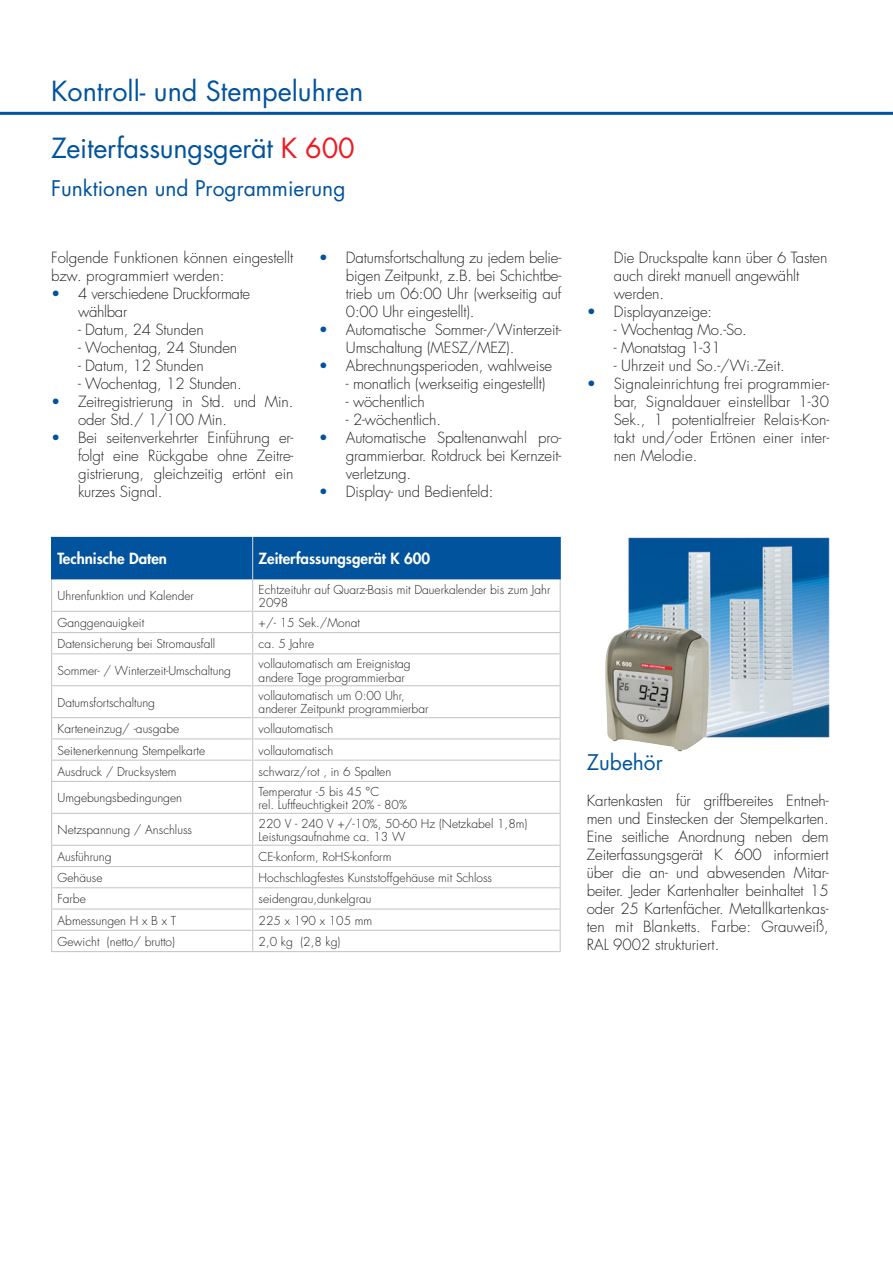
<style>
.page{position:relative;width:893px;height:1263px;background:#fff}
.page>*{position:absolute;margin:0;border:0;box-sizing:border-box;transform-origin:0 0}
.t1{font:27px "Futura Std";color:#00539c}
.t2{font:21px "Futura Std";color:#00539c}
.t3{font:300 15px/18px "Futura Std";letter-spacing:-.01em;color:#231f20}
.t4{font:800 15px "Futura Std";color:#fff}
.t5{font:300 12px/13.5px "Futura Std";color:#231f20}
.s1{color:#ed1c24}
.s2{color:#00539c}
</style>
<div class="page">
<div style="left:52px;top:537px;width:508px;height:42px;background:#00539c"></div>
<hr style="left:51px;top:579px;width:1px;height:32px;background:#c7c9cb">
<hr style="left:560px;top:579px;width:1px;height:32px;background:#c7c9cb">
<svg style="left:51px;top:612px;width:1px;height:41px"></svg>
<svg style="left:560px;top:612px;width:1px;height:41px"></svg>
<hr style="left:51px;top:654px;width:1px;height:31px;background:#c7c9cb">
<hr style="left:560px;top:654px;width:1px;height:31px;background:#c7c9cb">
<hr style="left:51px;top:686px;width:1px;height:31px;background:#c7c9cb">
<hr style="left:560px;top:686px;width:1px;height:31px;background:#c7c9cb">
<svg style="left:51px;top:718px;width:1px;height:63px"></svg>
<svg style="left:560px;top:718px;width:1px;height:63px"></svg>
<hr style="left:51px;top:782px;width:1px;height:31px;background:#c7c9cb">
<hr style="left:560px;top:782px;width:1px;height:31px;background:#c7c9cb">
<hr style="left:51px;top:814px;width:1px;height:31px;background:#c7c9cb">
<hr style="left:560px;top:814px;width:1px;height:31px;background:#c7c9cb">
<svg style="left:51px;top:846px;width:1px;height:105px"></svg>
<svg style="left:560px;top:846px;width:1px;height:105px"></svg>
<hr style="left:51px;top:951px;width:202px;height:1px;background:#c7c9cb">
<hr style="left:253px;top:951px;width:308px;height:1px;background:#c7c9cb">
<hr style="left:51px;top:611px;width:202px;height:1px;background:#c7c9cb">
<hr style="left:253px;top:611px;width:308px;height:1px;background:#c7c9cb">
<hr style="left:51px;top:632px;width:202px;height:1px;background:#c7c9cb">
<hr style="left:253px;top:632px;width:308px;height:1px;background:#c7c9cb">
<hr style="left:51px;top:653px;width:202px;height:1px;background:#c7c9cb">
<hr style="left:253px;top:653px;width:308px;height:1px;background:#c7c9cb">
<hr style="left:51px;top:685px;width:202px;height:1px;background:#c7c9cb">
<hr style="left:253px;top:685px;width:308px;height:1px;background:#c7c9cb">
<hr style="left:51px;top:717px;width:202px;height:1px;background:#c7c9cb">
<hr style="left:253px;top:717px;width:308px;height:1px;background:#c7c9cb">
<hr style="left:51px;top:738px;width:202px;height:1px;background:#c7c9cb">
<hr style="left:253px;top:738px;width:308px;height:1px;background:#c7c9cb">
<hr style="left:51px;top:760px;width:202px;height:1px;background:#c7c9cb">
<hr style="left:253px;top:760px;width:308px;height:1px;background:#c7c9cb">
<hr style="left:51px;top:781px;width:202px;height:1px;background:#c7c9cb">
<hr style="left:253px;top:781px;width:308px;height:1px;background:#c7c9cb">
<hr style="left:51px;top:813px;width:202px;height:1px;background:#c7c9cb">
<hr style="left:253px;top:813px;width:308px;height:1px;background:#c7c9cb">
<hr style="left:51px;top:845px;width:202px;height:1px;background:#c7c9cb">
<hr style="left:253px;top:845px;width:308px;height:1px;background:#c7c9cb">
<hr style="left:51px;top:866px;width:202px;height:1px;background:#c7c9cb">
<hr style="left:253px;top:866px;width:308px;height:1px;background:#c7c9cb">
<hr style="left:51px;top:887px;width:202px;height:1px;background:#c7c9cb">
<hr style="left:253px;top:887px;width:308px;height:1px;background:#c7c9cb">
<hr style="left:51px;top:908px;width:202px;height:1px;background:#c7c9cb">
<hr style="left:253px;top:908px;width:308px;height:1px;background:#c7c9cb">
<hr style="left:51px;top:930px;width:202px;height:1px;background:#c7c9cb">
<hr style="left:253px;top:930px;width:308px;height:1px;background:#c7c9cb">
<hr style="left:51px;top:537px;width:1px;height:42px;background:#00539c">
<hr style="left:560px;top:537px;width:1px;height:42px;background:#00539c">
<hr style="left:252px;top:537px;width:1px;height:42px;background:#c7c9cb">
<hr style="left:252px;top:579px;width:1px;height:32px;background:#c7c9cb">
<svg style="left:252px;top:612px;width:1px;height:41px"></svg>
<hr style="left:252px;top:654px;width:1px;height:31px;background:#c7c9cb">
<hr style="left:252px;top:686px;width:1px;height:31px;background:#c7c9cb">
<svg style="left:252px;top:718px;width:1px;height:63px"></svg>
<hr style="left:252px;top:782px;width:1px;height:31px;background:#c7c9cb">
<hr style="left:252px;top:814px;width:1px;height:31px;background:#c7c9cb">
<svg style="left:252px;top:846px;width:1px;height:105px"></svg>
<img style="left:628px;top:537px;width:201px;height:201px">
<img style="left:605px;top:625px;width:104px;height:126px">
<hr style="left:0;top:112px;width:893px;height:3px;background:#00539c">
<h1 class="t1" style="left:51px;top:74px;width:314px">Kontroll- und Stempeluhren</h1>
<h1 class="t1" style="left:51px;top:131px;width:305px">Zeiterfassungsgerät <span class="s1">K 600</span></h1>
<h2 class="t2" style="left:51px;top:175px;width:296px">Funktionen und Programmierung</h2>
<p class="t3" style="left:51px;top:249px;width:244px">Folgende Funktionen können eingestellt bzw. programmiert werden:</p>
<p class="t3" style="left:78px;top:285px;width:174px;text-indent:-27px"><span class="s2">•</span> 4 verschiedene Druckformate wählbar</p>
<p class="t3" style="left:78px;top:321px;width:127px">- Datum, 24 Stunden</p>
<p class="t3" style="left:78px;top:339px;width:161px">- Wochentag, 24 Stunden</p>
<p class="t3" style="left:78px;top:357px;width:127px">- Datum, 12 Stunden</p>
<p class="t3" style="left:78px;top:375px;width:165px">- Wochentag, 12 Stunden.</p>
<p class="t3" style="left:78px;top:393px;width:217px;text-indent:-27px"><span class="s2">•</span> Zeitregistrierung in Std. und Min. oder Std./ 1/100 Min.</p>
<p class="t3" style="left:78px;top:429px;width:217px;text-align:justify;text-indent:-27px"><span class="s2">•</span> Bei seitenverkehrter Einführung er&shy;folgt eine Rückgabe ohne Zeitre&shy;gistrierung, gleichzeitig ertönt ein kurzes Signal.</p>
<p class="t3" style="left:346px;top:249px;width:217px;text-align:justify;text-indent:-27px"><span class="s2">•</span> Datumsfortschaltung zu jedem belie&shy;bigen Zeitpunkt, z.B. bei Schichtbe&shy;trieb um 06:00 Uhr (werkseitig auf 0:00 Uhr eingestellt).</p>
<p class="t3" style="left:346px;top:321px;width:217px;text-indent:-27px"><span class="s2">•</span> Automatische Sommer-/Winterzeit-<br>Umschaltung (MESZ/MEZ).</p>
<p class="t3" style="left:319px;top:357px;width:235px"><span class="s2">•</span> Abrechnungsperioden, wahlweise</p>
<p class="t3" style="left:346px;top:375px;width:201px">- monatlich (werkseitig eingestellt)</p>
<p class="t3" style="left:346px;top:393px;width:80px">- wöchentlich</p>
<p class="t3" style="left:346px;top:411px;width:97px">- 2-wöchentlich.</p>
<p class="t3" style="left:346px;top:429px;width:217px;text-align:justify;text-indent:-27px"><span class="s2">•</span> Automatische Spaltenanwahl pro&shy;grammierbar. Rotdruck bei Kernzeit&shy;verletzung.</p>
<p class="t3" style="left:319px;top:483px;width:176px"><span class="s2">•</span> Display- und Bedienfeld:</p>
<p class="t4" style="left:58px;top:549px;width:111px">Technische Daten</p>
<p class="t4" style="left:259px;top:549px;width:173px">Zeiterfassungsgerät K 600</p>
<p class="t5" style="left:58px;top:589px;width:138px">Uhrenfunktion und Kalender</p>
<p class="t5" style="left:259px;top:583px;width:293px">Echtzeituhr auf Quarz-Basis mit Dauerkalender bis zum Jahr<br>2098</p>
<p class="t5" style="left:58px;top:616px;width:88px">Ganggenauigkeit</p>
<p class="t5" style="left:259px;top:616px;width:103px">+/- 15 Sek./Monat</p>
<p class="t5" style="left:58px;top:637px;width:159px">Datensicherung bei Stromausfall</p>
<p class="t5" style="left:259px;top:637px;width:57px">ca. 5 Jahre</p>
<p class="t5" style="left:58px;top:664px;width:175px">Sommer- / Winterzeit-Umschaltung</p>
<p class="t5" style="left:259px;top:657px;width:154px">vollautomatisch am Ereignistag andere Tage programmierbar</p>
<p class="t5" style="left:58px;top:696px;width:99px">Datumsfortschaltung</p>
<p class="t5" style="left:259px;top:689px;width:171px">vollautomatisch um 0:00 Uhr, anderer Zeitpunkt programmierbar</p>
<p class="t5" style="left:58px;top:722px;width:123px">Karteneinzug/ -ausgabe</p>
<p class="t5" style="left:259px;top:722px;width:76px">vollautomatisch</p>
<p class="t5" style="left:58px;top:744px;width:149px">Seitenerkennung Stempelkarte</p>
<p class="t5" style="left:259px;top:744px;width:76px">vollautomatisch</p>
<p class="t5" style="left:58px;top:765px;width:121px">Ausdruck / Drucksystem</p>
<p class="t5" style="left:259px;top:765px;width:134px">schwarz/rot , in 6 Spalten</p>
<p class="t5" style="left:58px;top:792px;width:126px">Umgebungsbedingungen</p>
<p class="t5" style="left:259px;top:785px;width:150px">Temperatur -5 bis 45 °C<br>rel. Luftfeuchtigkeit 20% - 80%</p>
<p class="t5" style="left:58px;top:823px;width:136px">Netzspannung / Anschluss</p>
<p class="t5" style="left:259px;top:817px;width:270px">220 V - 240 V +/-10%, 50-60 Hz (Netzkabel 1,8m)<br>Leistungsaufnahme ca. 13 W</p>
<p class="t5" style="left:58px;top:850px;width:55px">Ausführung</p>
<p class="t5" style="left:259px;top:850px;width:134px">CE-konform, RoHS-konform</p>
<p class="t5" style="left:58px;top:871px;width:46px">Gehäuse</p>
<p class="t5" style="left:259px;top:871px;width:235px">Hochschlagfestes Kunststoffgehäuse mit Schloss</p>
<p class="t5" style="left:58px;top:893px;width:30px">Farbe</p>
<p class="t5" style="left:259px;top:893px;width:114px">seidengrau,dunkelgrau</p>
<p class="t5" style="left:58px;top:914px;width:120px">Abmessungen H x B x T</p>
<p class="t5" style="left:259px;top:914px;width:115px">225 x 190 x 105 mm</p>
<p class="t5" style="left:58px;top:935px;width:119px">Gewicht (netto/ brutto)</p>
<p class="t5" style="left:259px;top:935px;width:83px">2,0 kg (2,8 kg)</p>
<p class="t3" style="left:614px;top:249px;width:215px">Die Druckspalte kann über 6 Tasten auch direkt manuell angewählt werden.</p>
<p class="t3" style="left:587px;top:303px;width:127px"><span class="s2">•</span> Displayanzeige:</p>
<p class="t3" style="left:614px;top:321px;width:135px">- Wochentag Mo.-So.</p>
<p class="t3" style="left:614px;top:339px;width:108px">- Monatstag 1-31</p>
<p class="t3" style="left:614px;top:357px;width:173px">- Uhrzeit und So.-/Wi.-Zeit.</p>
<p class="t3" style="left:614px;top:375px;width:217px;text-align:justify;text-indent:-27px"><span class="s2">•</span> Signaleinrichtung frei programmier&shy;bar, Signaldauer einstellbar 1-30<br>Sek., 1 potentialfreier Relais-Kon&shy;takt und/oder Ertönen einer inter&shy;nen Melodie.</p>
<h2 class="t2" style="left:587px;top:749px;width:77px">Zubehör</h2>
<p class="t3" style="left:587px;top:792px;width:243px;text-align:justify">Kartenkasten für griffbereites Entneh&shy;men und Einstecken der Stempelkarten.<br>Eine seitliche Anordnung neben dem Zeiterfassungsgerät K 600 informiert über die an- und abwesenden Mitar&shy;beiter. Jeder Kartenhalter beinhaltet 15 oder 25 Kartenfächer. Metallkartenkas&shy;ten mit Blanketts. Farbe: Grauweiß, RAL 9002 strukturiert.</p>
</div>
